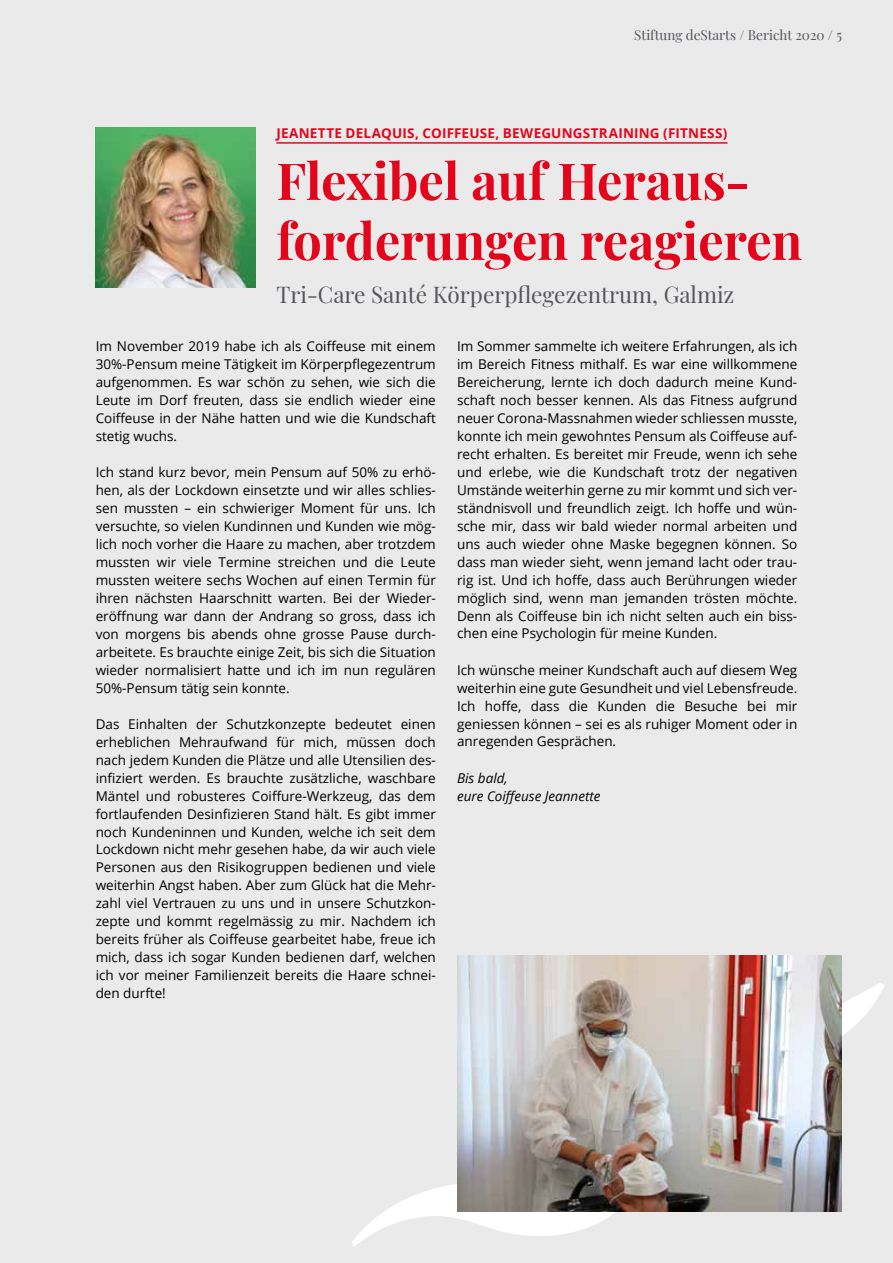
<style>
.page{position:relative;width:893px;height:1263px;background:#ebeaeb}
.page>*{position:absolute;margin:0;border:0;box-sizing:border-box;transform-origin:0 0}
.t1{font:700 51px/60px "Playfair Display";color:#e3051b}
.t2{font:22.5px "Playfair Display";color:#54565b}
.t3{font:13.5px/18px "Open Sans";color:#000;text-align:justify}
.t4{font:700 13.5px "Open Sans";letter-spacing:.015em;color:#e3051b}
.t5{font:13.5px "Playfair Display";color:#54565b}
.t6{font:italic 13.5px/18px "Open Sans";color:#000}
</style>
<div class="page">
<svg style="left:352px;top:983px;width:533px;height:264px"></svg>
<hr style="left:276px;top:142px;width:451px;height:2px;background:#e3051b">
<img style="left:96px;top:128px;width:159px;height:159px">
<img style="left:457px;top:955px;width:385px;height:257px">
<p class="t5" style="left:634px;top:25px;width:209px">Stiftung deStarts / Bericht 2020 / 5</p>
<p class="t4" style="left:276px;top:123px;width:453px">JEANETTE DELAQUIS, COIFFEUSE, BEWEGUNGSTRAINING (FITNESS)</p>
<h1 class="t1" style="left:276px;top:147px;width:527px">Flexibel auf Heraus&shy;forderungen reagieren</h1>
<h2 class="t2" style="left:276px;top:277px;width:459px">Tri-Care Santé Körperpflegezentrum, Galmiz</h2>
<p class="t3" style="left:457px;top:336px;width:342px">Im Sommer sammelte ich weitere Erfahrungen, als ich im Bereich Fitness mithalf. Es war eine willkommene Bereicherung, lernte ich doch dadurch meine Kund&shy;schaft noch besser kennen. Als das Fitness aufgrund neuer Corona-Massnahmen wieder schliessen musste, konnte ich mein gewohntes Pensum als Coiffeuse auf&shy;recht erhalten. Es bereitet mir Freude, wenn ich sehe und erlebe, wie die Kundschaft trotz der negativen Umstände weiterhin gerne zu mir kommt und sich ver&shy;ständnisvoll und freundlich zeigt. Ich hoffe und wün&shy;sche mir, dass wir bald wieder normal arbeiten und uns auch wieder ohne Maske begegnen können. So dass man wieder sieht, wenn jemand lacht oder trau&shy;rig ist. Und ich hoffe, dass auch Berührungen wieder möglich sind, wenn man jemanden trösten möchte.<br>Denn als Coiffeuse bin ich nicht selten auch ein biss&shy;chen eine Psychologin für meine Kunden.</p>
<p class="t3" style="left:457px;top:660px;width:342px">Ich wünsche meiner Kundschaft auch auf diesem Weg weiterhin eine gute Gesundheit und viel Lebensfreude.<br>Ich hoffe, dass die Kunden die Besuche bei mir geniessen können – sei es als ruhiger Moment oder in anregenden Gesprächen.</p>
<p class="t6" style="left:457px;top:768px;width:145px">Bis bald,<br>eure Coiffeuse Jeannette</p>
<p class="t3" style="left:96px;top:336px;width:342px">Im November 2019 habe ich als Coiffeuse mit einem 30%-Pensum meine Tätigkeit im Körperpflegezentrum aufgenommen. Es war schön zu sehen, wie sich die Leute im Dorf freuten, dass sie endlich wieder eine Coiffeuse in der Nähe hatten und wie die Kundschaft stetig wuchs.</p>
<p class="t3" style="left:96px;top:462px;width:342px">Ich stand kurz bevor, mein Pensum auf 50% zu erhö&shy;hen, als der Lockdown einsetzte und wir alles schlies&shy;sen mussten – ein schwieriger Moment für uns. Ich versuchte, so vielen Kundinnen und Kunden wie mög&shy;lich noch vorher die Haare zu machen, aber trotzdem mussten wir viele Termine streichen und die Leute mussten weitere sechs Wochen auf einen Termin für ihren nächsten Haarschnitt warten. Bei der Wieder&shy;eröffnung war dann der Andrang so gross, dass ich von morgens bis abends ohne grosse Pause durch&shy;arbeitete. Es brauchte einige Zeit, bis sich die Situation wieder normalisiert hatte und ich im nun regulären 50%-Pensum tätig sein konnte.</p>
<p class="t3" style="left:96px;top:714px;width:342px">Das Einhalten der Schutzkonzepte bedeutet einen erheblichen Mehraufwand für mich, müssen doch nach jedem Kunden die Plätze und alle Utensilien des&shy;infiziert werden. Es brauchte zusätzliche, waschbare Mäntel und robusteres Coiffure-Werkzeug, das dem fortlaufenden Desinfizieren Stand hält. Es gibt immer noch Kundeninnen und Kunden, welche ich seit dem Lockdown nicht mehr gesehen habe, da wir auch viele Personen aus den Risikogruppen bedienen und viele weiterhin Angst haben. Aber zum Glück hat die Mehr&shy;zahl viel Vertrauen zu uns und in unsere Schutzkon&shy;zepte und kommt regelmässig zu mir. Nachdem ich bereits früher als Coiffeuse gearbeitet habe, freue ich mich, dass ich sogar Kunden bedienen darf, welchen ich vor meiner Familienzeit bereits die Haare schnei&shy;den durfte!</p>
</div>
